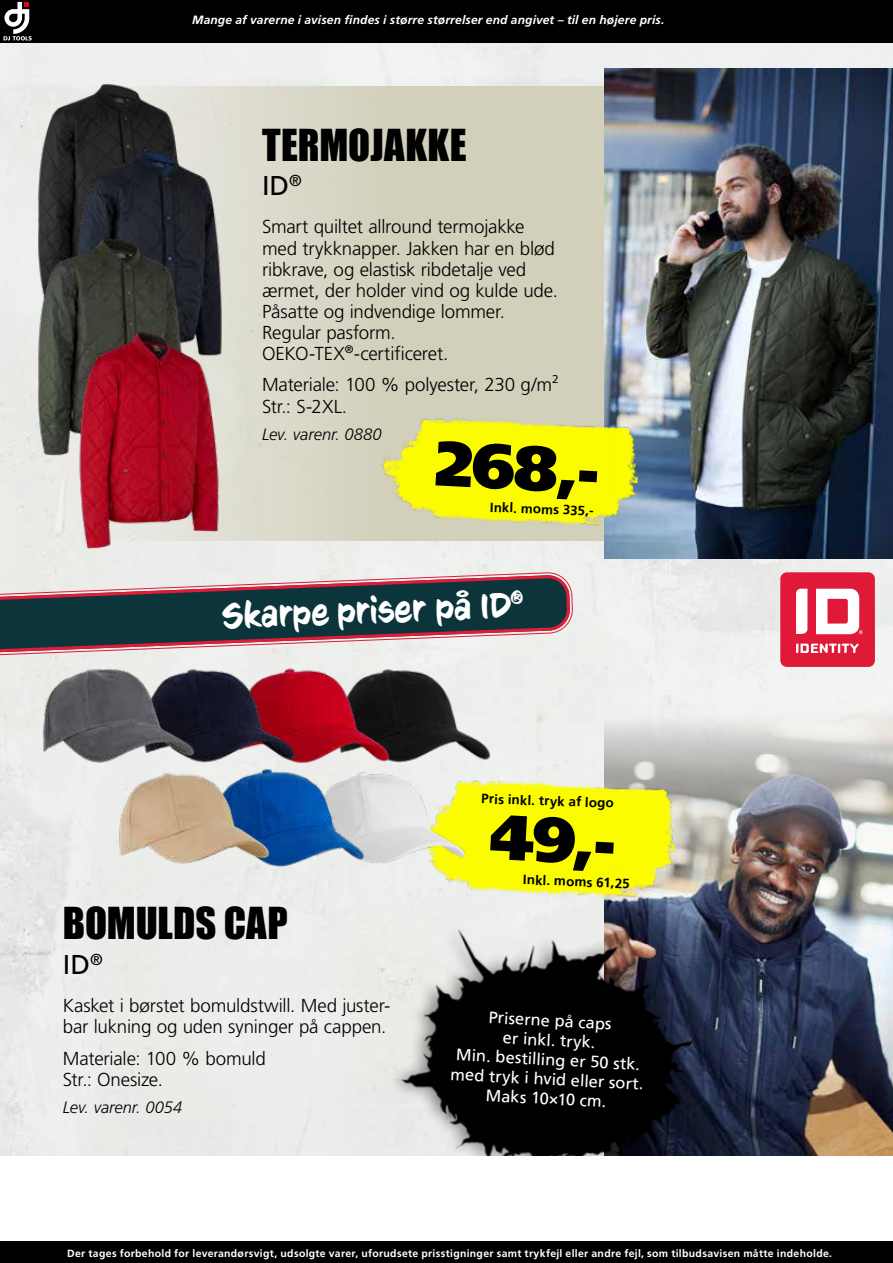
<style>
.page{position:relative;width:893px;height:1263px;background:#fff}
.page>*{position:absolute;margin:0;border:0;box-sizing:border-box;transform-origin:0 0}
.t1{font:900 63.75px "Frutiger LT Pro";color:#000}
.t2{font:900 63.15px "Frutiger LT Pro";color:#000}
.t3{font:40.5px "Impact";letter-spacing:.005em;color:#000}
.t4{font:36px "CC Sign Language";color:#fff}
.t5{font:27.3px "Frutiger LT Pro";color:#000}
.t6{font:300 18.75px/21px "Frutiger LT Pro";letter-spacing:-.01em;color:#000}
.t7{font:16.5px/19.5px "Frutiger LT Pro";color:#fff;text-align:center}
.t8{font:italic 300 16.5px "Frutiger LT Pro";letter-spacing:-.005em;color:#000}
.t9{font:700 13.5px "Frutiger LT Pro";color:#000}
.t10{font:700 13.35px "Frutiger LT Pro";color:#000}
.t11{font:italic 700 12px "Frutiger LT Pro";letter-spacing:.015em;color:#fff}
.t12{font:700 10.5px "Frutiger LT Pro";letter-spacing:.03em;color:#fff}
</style>
<div class="page">
<div style="left:0;top:43px;width:893px;height:1113px;background:#edeeec"></div>
<img style="left:604px;top:704px;width:289px;height:452px">
<div style="left:383px;top:921px;width:314px;height:266px;background:#000;opacity:.4"></div>
<img style="left:388px;top:925px;width:317px;height:232px">
<div style="left:0;top:0;width:893px;height:43px;background:#000"></div>
<div style="left:0;top:1157px;width:893px;height:85px;background:#fff"></div>
<div style="left:0;top:1242px;width:893px;height:21px;background:#000"></div>
<hr style="left:35px;top:0;width:1px;height:43px;background:#fff">
<svg style="left:4px;top:2px;width:28px;height:38px"></svg>
<svg style="left:0;top:87px;width:604px;height:454px;background:#d7d5c4"></svg>
<svg style="left:0;top:572px;width:573px;height:84px;background:#ece2e1"></svg>
<svg style="left:0;top:575px;width:571px;height:78px;background:#5c6268"></svg>
<img style="left:408px;top:652px;width:100px;height:120px">
<img style="left:313px;top:652px;width:95px;height:63px">
<img style="left:213px;top:652px;width:100px;height:63px">
<img style="left:24px;top:652px;width:189px;height:165px">
<div style="left:780px;top:572px;width:95px;height:95px;background:#e11938;border-radius:7px"></div>
<svg style="left:796px;top:643px;width:63px;height:10px"></svg>
<svg style="left:796px;top:589px;width:66px;height:45px"></svg>
<img style="left:604px;top:69px;width:289px;height:490px">
<img style="left:379px;top:407px;width:262px;height:129px">
<img style="left:24px;top:69px;width:176px;height:154px">
<img style="left:63px;top:135px;width:175px;height:182px">
<img style="left:24px;top:223px;width:176px;height:242px">
<img style="left:63px;top:317px;width:175px;height:241px">
<img style="left:484px;top:772px;width:194px;height:137px">
<img style="left:383px;top:715px;width:101px;height:204px">
<img style="left:289px;top:715px;width:94px;height:204px">
<img style="left:100px;top:715px;width:189px;height:204px">
<p class="t11" style="left:192px;top:13px;width:474px">Mange af varerne i avisen findes i større størrelser end angivet – til en højere pris.</p>
<h3 class="t3" style="left:262px;top:113px;width:206px">TERMOJAKKE</h3>
<h3 class="t5" style="left:262px;top:170px;width:41px">ID<sup>®</sup></h3>
<p class="t6" style="left:262px;top:217px;width:297px">Smart quiltet allround termojakke med trykknapper. Jakken har en blød ribkrave, og elastisk ribdetalje ved ærmet, der holder vind og kulde ude.<br>Påsatte og indvendige lommer.<br>Regular pasform.<br>OEKO-TEX<sup>®</sup>-certificeret.</p>
<p class="t6" style="left:262px;top:374px;width:298px">Materiale: 100 % polyester, 230 g/m²<br>Str.: S-2XL.</p>
<p class="t8" style="left:262px;top:425px;width:121px">Lev. varenr. 0880</p>
<h2 class="t2" style="left:437px;top:425px;width:166px;rotate:3deg">268,-</h2>
<p class="t10" style="left:490px;top:499px;width:105px;rotate:2deg">Inkl. moms 335,-</p>
<h3 class="t4" style="left:222px;top:596px;width:303px;rotate:-2deg">Skarpe priser på ID<sup>®</sup></h3>
<p class="t9" style="left:482px;top:790px;width:134px;rotate:2deg">Pris inkl. tryk af logo</p>
<h3 class="t3" style="left:63px;top:892px;width:226px">BOMULDS CAP</h3>
<h3 class="t5" style="left:63px;top:948px;width:41px">ID<sup>®</sup></h3>
<p class="t6" style="left:63px;top:995px;width:329px">Kasket i børstet bomuldstwill. Med juster&shy;bar lukning og uden syninger på cappen.</p>
<p class="t6" style="left:63px;top:1048px;width:205px">Materiale: 100 % bomuld<br>Str.: Onesize.</p>
<p class="t8" style="left:63px;top:1098px;width:121px">Lev. varenr. 0054</p>
<h1 class="t1" style="left:492px;top:797px;width:128px;rotate:3deg">49,-</h1>
<p class="t9" style="left:523px;top:871px;width:108px;rotate:2deg">Inkl. moms 61,25</p>
<p class="t7" style="left:454px;top:1006px;width:195px;rotate:3deg">Priserne på caps<br>er inkl. tryk.<br>Min. bestilling er 50 stk. med tryk i hvid eller sort.<br>Maks 10×10 cm.</p>
<p class="t12" style="left:67px;top:1247px;width:766px">Der tages forbehold for leverandørsvigt, udsolgte varer, uforudsete prisstigninger samt trykfejl eller andre fejl, som tilbudsavisen måtte indeholde.</p>
</div>
